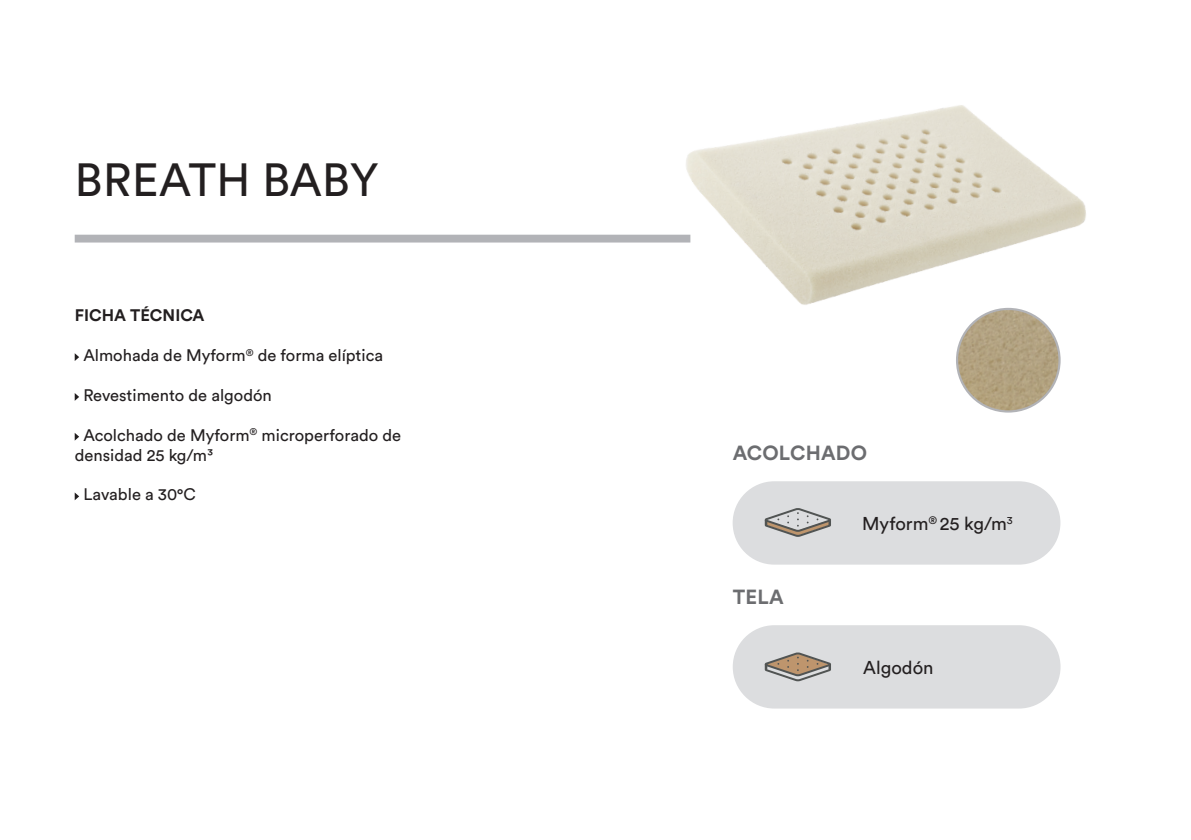
<style>
.page{position:relative;width:1191px;height:840px;background:#fff}
.page>*{position:absolute;margin:0;border:0;box-sizing:border-box;transform-origin:0 0}
.t1{font:46px "Circular Std";letter-spacing:.01em;color:#231f20}
.t2{font:700 20.2px "Circular Std";letter-spacing:.01em;color:#6c6d70}
.t3{font:18.4px "Circular Std";color:#231f20}
.t4{font:16.6px/19.8px "Circular Std";color:#231f20}
.t5{font:700 16.6px "Circular Std";color:#231f20}
</style>
<div class="page">
<div style="left:75px;top:234px;width:615px;height:8px;background:#b2b3b7"></div>
<div style="left:732px;top:481px;width:328px;height:83px;background:#dcdddf;border-radius:42px"></div>
<svg style="left:764px;top:508px;width:67px;height:28px"></svg>
<div style="left:732px;top:625px;width:328px;height:83px;background:#dcdddf;border-radius:42px"></div>
<img style="left:646px;top:105px;width:440px;height:230px">
<svg style="left:764px;top:652px;width:67px;height:29px"></svg>
<img style="left:957px;top:309px;width:102px;height:102px;border-radius:51px">
<div style="left:956px;top:308px;width:104px;height:104px;border:2px solid #b2b3b7;border-radius:50%"></div>
<svg style="left:75px;top:353px;width:4px;height:8px"></svg>
<svg style="left:75px;top:393px;width:4px;height:7px"></svg>
<svg style="left:75px;top:433px;width:4px;height:7px"></svg>
<svg style="left:75px;top:493px;width:4px;height:7px"></svg>
<p class="t1" style="left:75px;top:152px;width:305px">BREATH BABY</p>
<p class="t5" style="left:75px;top:304px;width:131px">FICHA TÉCNICA</p>
<p class="t4" style="left:83px;top:345px;width:301px">Almohada de Myform<sup>®</sup> de forma elíptica</p>
<p class="t4" style="left:83px;top:384px;width:190px">Revestimento de algodón</p>
<p class="t4" style="left:75px;top:424px;width:328px;text-indent:9px">Acolchado de Myform<sup>®</sup> microperforado de densidad 25 kg/m³</p>
<p class="t4" style="left:83px;top:484px;width:114px">Lavable a 30°C</p>
<p class="t2" style="left:732px;top:439px;width:136px">ACOLCHADO</p>
<p class="t2" style="left:733px;top:583px;width:53px">TELA</p>
<p class="t3" style="left:862px;top:512px;width:152px">Myform<sup>®</sup> 25 kg/m<sup>3</sup></p>
<p class="t3" style="left:863px;top:656px;width:72px">Algodón</p>
</div>
